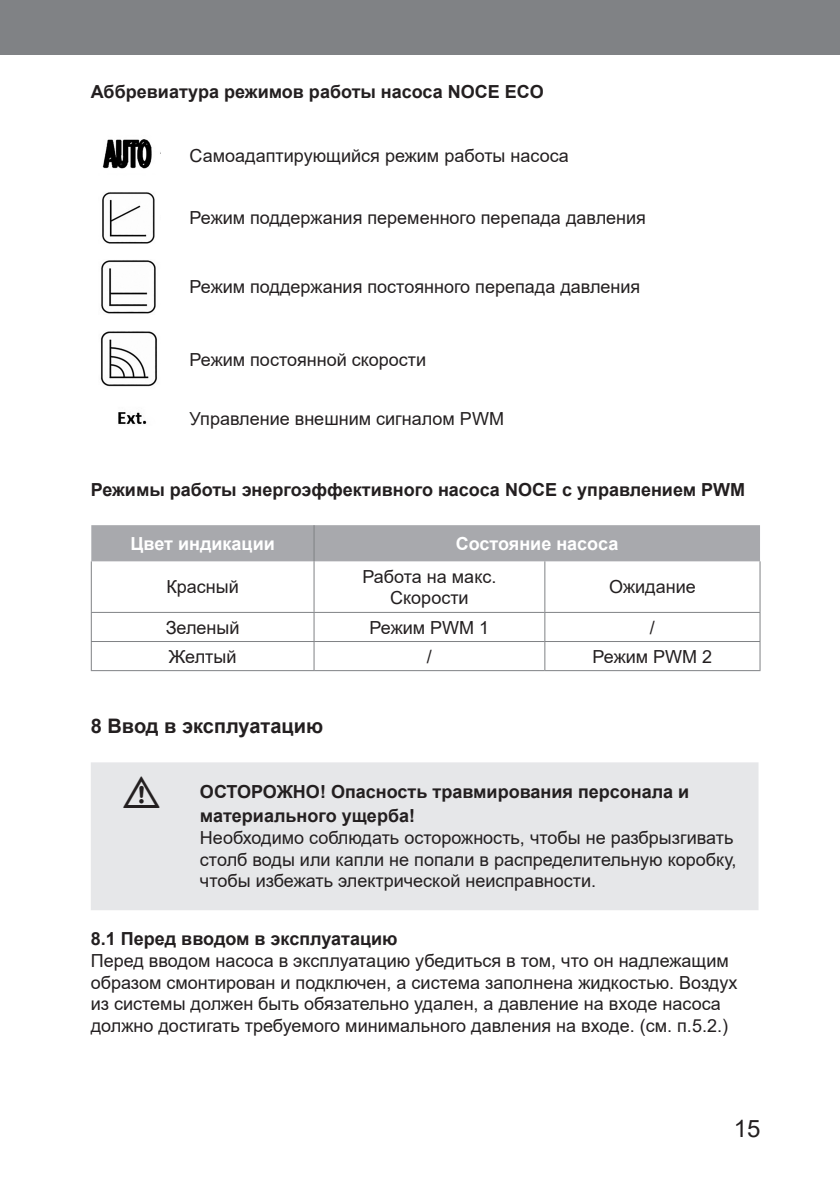
<style>
.page{position:relative;width:840px;height:1191px;background:#fff}
.page>*{position:absolute;margin:0;border:0;box-sizing:border-box;transform-origin:0 0}
.t1{font:48px "WILO Pict";color:#231f20}
.t2{font:24px "Arial";color:#231f20}
.t3{font:700 20px "Arial";color:#231f20}
.t4{font:18px/21.6px "Arial";color:#231f20}
.t5{font:700 18px/24px "Arial";color:#231f20}
.t6{font:700 18px "Arial";color:#fff}
</style>
<div class="page">
<div style="left:0;top:0;width:839px;height:55px;background:#808285"></div>
<img style="left:102px;top:139px;width:50px;height:30px">
<img style="left:102px;top:192px;width:53px;height:51px">
<img style="left:101px;top:260px;width:55px;height:54px">
<img style="left:100px;top:331px;width:57px;height:56px">
<img style="left:118px;top:412px;width:29px;height:12px">
<div style="left:91px;top:525px;width:668px;height:36px;background:#a8a9ad"></div>
<hr style="left:313px;top:525px;width:1px;height:36px;background:#808285">
<hr style="left:91px;top:561px;width:1px;height:51px;background:#808285">
<hr style="left:313px;top:561px;width:1px;height:51px;background:#808285">
<hr style="left:544px;top:561px;width:1px;height:51px;background:#808285">
<hr style="left:759px;top:561px;width:1px;height:51px;background:#808285">
<hr style="left:91px;top:612px;width:223px;height:1px;background:#808285">
<hr style="left:314px;top:612px;width:230px;height:1px;background:#808285">
<hr style="left:544px;top:612px;width:216px;height:1px;background:#808285">
<hr style="left:91px;top:641px;width:223px;height:1px;background:#808285">
<svg style="left:91px;top:613px;width:1px;height:57px"></svg>
<hr style="left:314px;top:641px;width:230px;height:1px;background:#808285">
<svg style="left:313px;top:613px;width:1px;height:57px"></svg>
<hr style="left:544px;top:641px;width:216px;height:1px;background:#808285">
<svg style="left:544px;top:613px;width:1px;height:57px"></svg>
<svg style="left:759px;top:613px;width:1px;height:57px"></svg>
<hr style="left:91px;top:670px;width:223px;height:1px;background:#808285">
<hr style="left:314px;top:670px;width:230px;height:1px;background:#808285">
<hr style="left:544px;top:670px;width:216px;height:1px;background:#808285">
<div style="left:91px;top:762px;width:667px;height:148px;background:#e6e7e9"></div>
<p class="t5" style="left:91px;top:80px;width:454px">Аббревиатура режимов работы насоса NOCE ECO</p>
<p class="t4" style="left:189px;top:145px;width:380px">Самоадаптирующийся режим работы насоса</p>
<p class="t4" style="left:189px;top:207px;width:457px">Режим поддержания переменного перепада давления</p>
<p class="t4" style="left:189px;top:276px;width:452px">Режим поддержания постоянного перепада давления</p>
<p class="t4" style="left:189px;top:349px;width:238px">Режим постоянной скорости</p>
<p class="t4" style="left:189px;top:407px;width:316px">Управление внешним сигналом PWM</p>
<p class="t5" style="left:91px;top:477px;width:655px">Режимы работы энергоэффективного насоса NOCE с управлением PWM</p>
<p class="t6" style="left:130px;top:531px;width:146px">Цвет индикации</p>
<p class="t6" style="left:455px;top:531px;width:164px">Состояние насоса</p>
<p class="t4" style="left:166px;top:576px;width:74px">Красный</p>
<p class="t4" style="left:362px;top:565px;width:135px;text-align:center">Работа на макс.<br>Скорости</p>
<p class="t4" style="left:608px;top:576px;width:88px">Ожидание</p>
<p class="t4" style="left:166px;top:616px;width:75px">Зеленый</p>
<p class="t4" style="left:369px;top:616px;width:121px">Режим PWM 1</p>
<p class="t4" style="left:649px;top:616px;width:7px">/</p>
<p class="t4" style="left:169px;top:645px;width:69px">Желтый</p>
<p class="t4" style="left:426px;top:645px;width:7px">/</p>
<p class="t4" style="left:592px;top:645px;width:121px">Режим PWM 2</p>
<p class="t3" style="left:91px;top:711px;width:234px">8 Ввод в эксплуатацию</p>
<p class="t1" style="left:123px;top:772px;width:38px">}</p>
<p class="t5" style="left:200px;top:780px;width:490px">ОСТОРОЖНО! Опасность травмирования персонала и материального ущерба!</p>
<p class="t4" style="left:200px;top:827px;width:538px">Необходимо соблюдать осторожность, чтобы не разбрызгивать столб воды или капли не попали в распределительную коробку, чтобы избежать электрической неисправности.</p>
<p class="t5" style="left:91px;top:927px;width:308px">8.1 Перед вводом в эксплуатацию</p>
<p class="t4" style="left:91px;top:949px;width:647px">Перед вводом насоса в эксплуатацию убедиться в том, что он надлежащим образом смонтирован и подключен, а система заполнена жидкостью. Воздух из системы должен быть обязательно удален, а давление на входе насоса должно достигать требуемого минимального давления на входе. (см. п.5.2.)</p>
<p class="t2" style="left:733px;top:1111px;width:28px">15</p>
</div>
